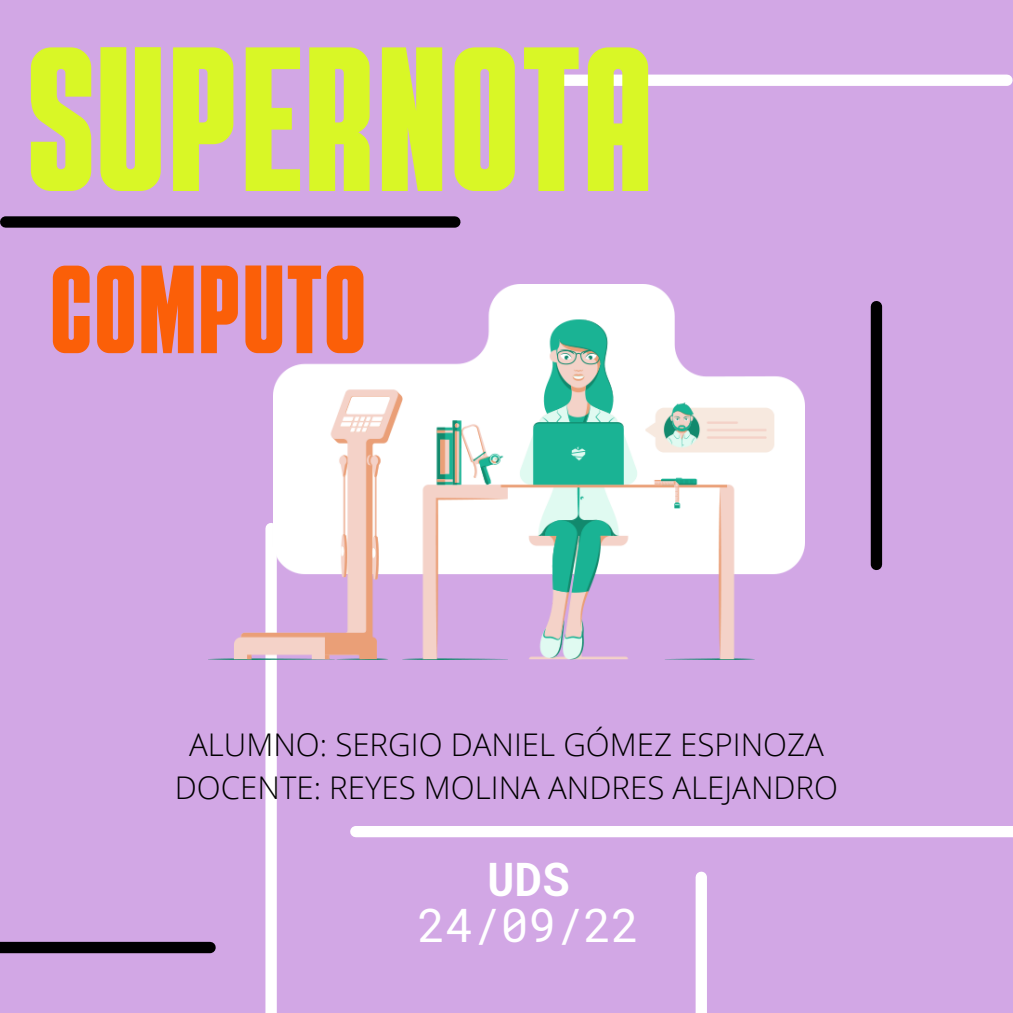
<style>
.page{position:relative;width:1013px;height:1013px;background:#fff}
.page>*{position:absolute;margin:0;border:0;box-sizing:border-box;transform-origin:0 0}
.t1{font:205px "Alpha";color:#d9f726}
.t2{font:125px "Alpha";color:#fb5f08}
.t3{font:46px "Roboto Mono";color:#fff}
.t4{font:700 46px "Roboto Mono";color:#fff}
.t5{font:300 31.25px/43.1px "Open Sans";color:#000;text-align:center}
</style>
<div class="page">
<div style="left:0;top:0;width:1012px;height:1012px;background:#d2a7e5"></div>
<div style="left:557px;top:75px;width:450px;height:11px;background:#fff"></div>
<div style="left:356px;top:826px;width:656px;height:11px;background:#fff"></div>
<div style="left:0;top:941px;width:210px;height:12px;background:#000"></div>
<div style="left:6px;top:216px;width:449px;height:12px;background:#000"></div>
<div style="left:265px;top:528px;width:12px;height:484px;background:#fff"></div>
<div style="left:695px;top:877px;width:12px;height:135px;background:#fff"></div>
<div style="left:870px;top:306px;width:12px;height:258px;background:#000"></div>
<img style="left:211px;top:285px;width:593px;height:374px">
<h1 class="t1" style="left:28px;top:27px;width:628px">SUPERNOTA</h1>
<h2 class="t2" style="left:49px;top:253px;width:319px">COMPUTO</h2>
<p class="t5" style="left:175px;top:722px;width:664px">ALUMNO: SERGIO DANIEL GÓMEZ ESPINOZA<br>DOCENTE: REYES MOLINA ANDRES ALEJANDRO</p>
<h3 class="t4" style="left:487px;top:848px;width:84px">UDS</h3>
<h3 class="t3" style="left:418px;top:893px;width:223px">24/09/22</h3>
</div>
